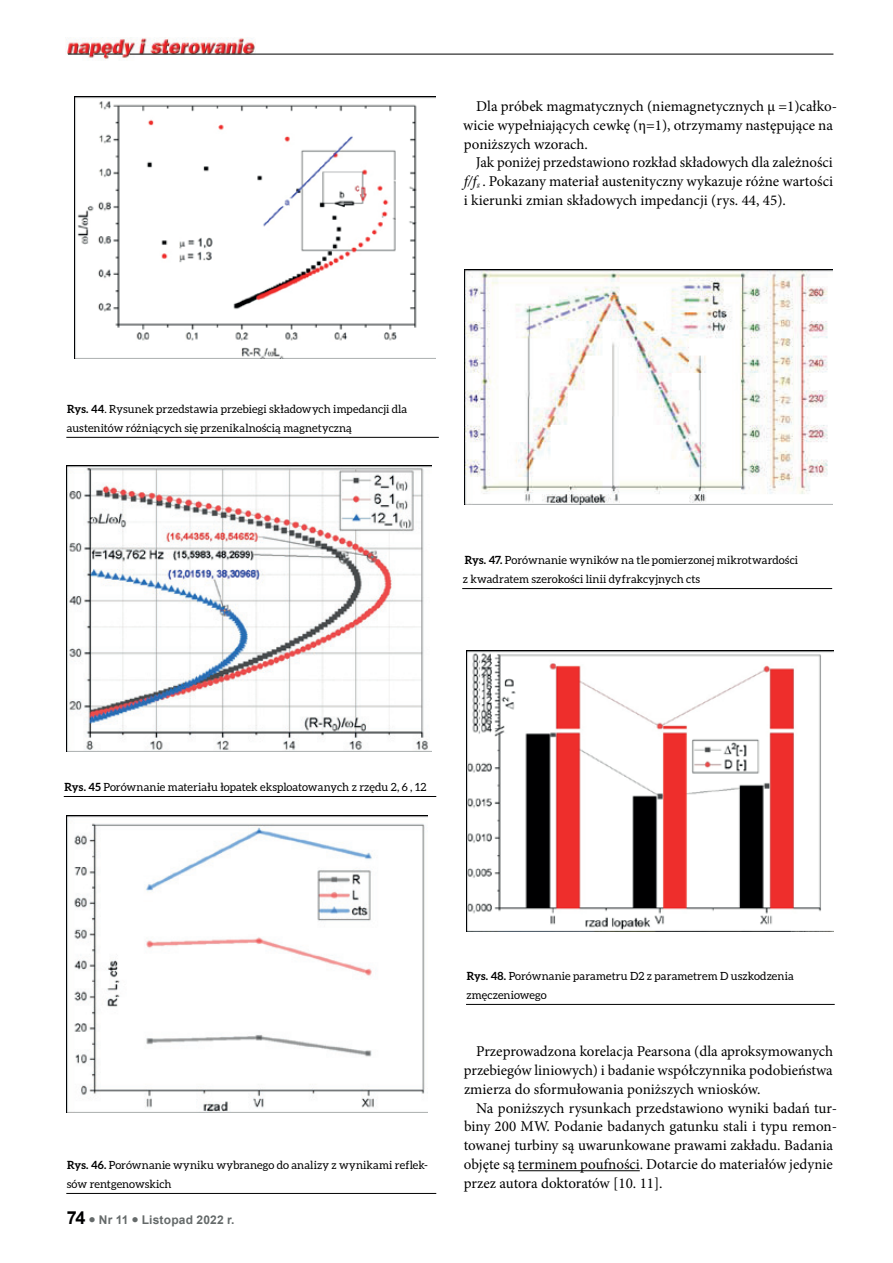
<style>
.page{position:relative;width:893px;height:1263px;background:#fff}
.page>*{position:absolute;margin:0;border:0;box-sizing:border-box;transform-origin:0 0}
.t1{font:15px/18.9px "Minion Pro";color:#000001;text-align:justify}
.t2{font:700 12px "Arial";letter-spacing:.015em;color:#656a6a}
.t3{font:11.25px/18.9px "Aleo";letter-spacing:.005em;color:#000001}
.s1{font-style:italic}
.s2{font-weight:700}
.s3{font-size:18px;color:#000001}
</style>
<div class="page">
<img style="left:66px;top:38px;width:191px;height:21px">
<hr style="left:129px;top:54px;width:704px;height:1px;background:#000001">
<svg style="left:68px;top:54px;width:55px;height:1px"></svg>
<img style="left:466px;top:651px;width:367px;height:280px">
<img style="left:465px;top:269px;width:367px;height:236px">
<hr style="left:466px;top:1004px;width:369px;height:1px;background:#000001">
<hr style="left:462px;top:588px;width:370px;height:1px;background:#000001">
<img style="left:75px;top:96px;width:360px;height:263px">
<hr style="left:518px;top:1170px;width:122px;height:1px;background:#000001">
<img style="left:67px;top:466px;width:364px;height:286px">
<img style="left:67px;top:816px;width:360px;height:296px">
<hr style="left:66px;top:1193px;width:370px;height:1px;background:#000001">
<hr style="left:64px;top:796px;width:372px;height:1px;background:#000001">
<hr style="left:66px;top:437px;width:373px;height:1px;background:#000001">
<p class="t1" style="left:463px;top:97px;width:375px;text-align:left;text-indent:13px">Dla próbek magmatycznych (niemagnetycznych μ =1)całko&shy;wicie wypełniających cewkę (η=1), otrzymamy następujące na poniższych wzorach.</p>
<p class="t1" style="left:464px;top:153px;width:371px;text-indent:12px">Jak poniżej przedstawiono rozkład składowych dla zależności <span class="s1">f/f</span><sub>g</sub> . Pokazany materiał austenityczny wykazuje różne wartości i kierunki zmian składowych impedancji (rys. 44, 45).</p>
<p class="t3" style="left:67px;top:400px;width:342px"><span class="s2">Rys. 44</span>. Rysunek przedstawia przebiegi składowych impedancji dla austenitów różniących się przenikalnością magnetyczną</p>
<p class="t3" style="left:463px;top:551px;width:337px"><span class="s2">Rys. 47.</span> Porównanie wyników na tle pomierzonej mikrotwardości z kwadratem szerokości linii dyfrakcyjnych cts</p>
<p class="t3" style="left:65px;top:778px;width:363px"><span class="s2">Rys. 45</span> Porównanie materiału łopatek eksploatowanych z rzędu 2, 6 , 12</p>
<p class="t3" style="left:67px;top:1156px;width:363px"><span class="s2">Rys. 46.</span> Porównanie wyniku wybranego do analizy z wynikami reflek&shy;sów rentgenowskich</p>
<p class="t2" style="left:67px;top:1212px;width:169px"><span class="s3">74</span> ● Nr 11 ● Listopad 2022 r.</p>
<p class="t3" style="left:467px;top:967px;width:329px"><span class="s2">Rys. 48.</span> Porównanie parametru D2 z parametrem D uszkodzenia zmęczeniowego</p>
<p class="t1" style="left:464px;top:1042px;width:371px;text-indent:12px">Przeprowadzona korelacja Pearsona (dla aproksymowanych przebiegów liniowych) i badanie współczynnika podobieństwa zmierza do sformułowania poniższych wniosków.</p>
<p class="t1" style="left:464px;top:1098px;width:375px;text-align:left;text-indent:13px">Na poniższych rysunkach przedstawiono wyniki badań tur&shy;biny 200 MW. Podanie badanych gatunku stali i typu remon&shy;towanej turbiny są uwarunkowane prawami zakładu. Badania objęte są terminem poufności. Dotarcie do materiałów jedynie przez autora doktoratów [10. 11].</p>
</div>
